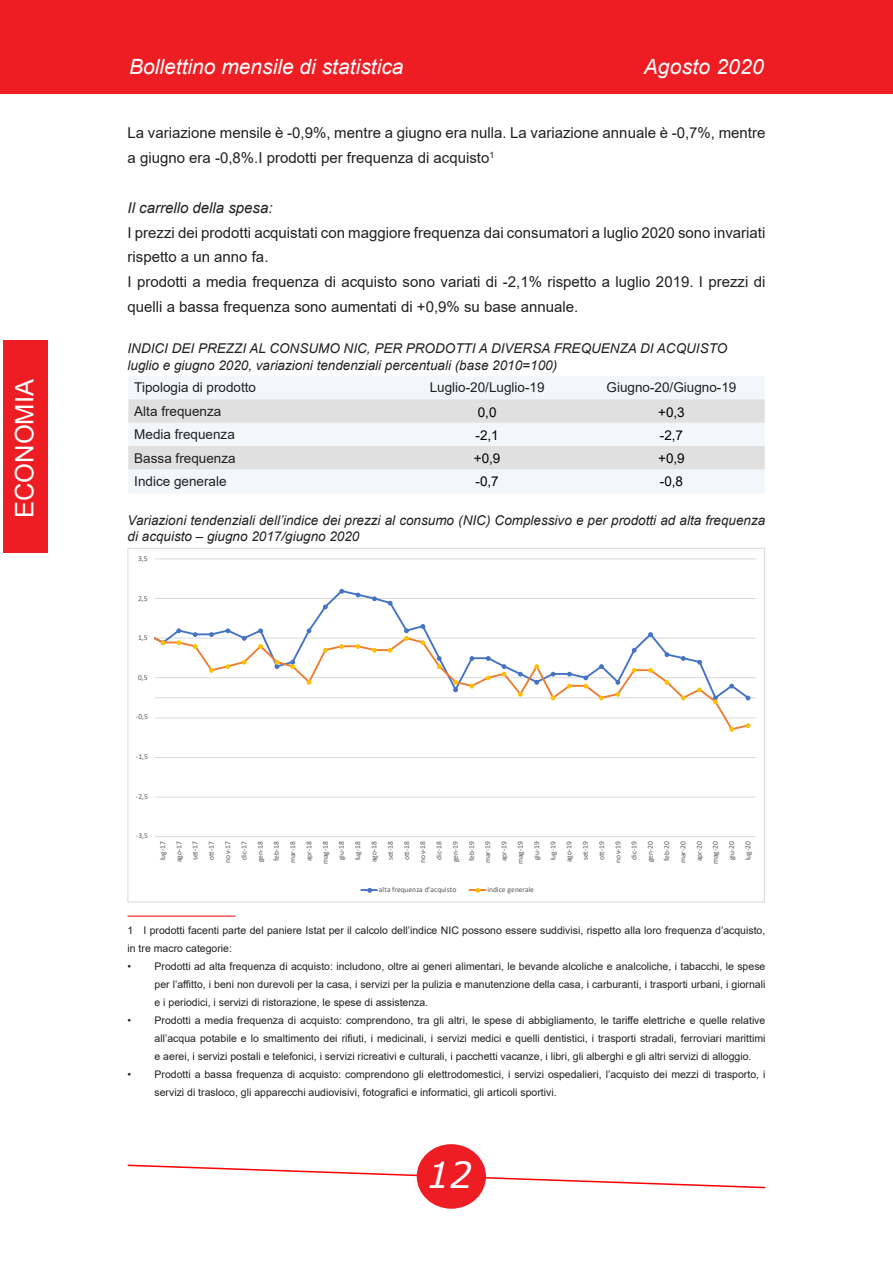
<style>
.page{position:relative;width:893px;height:1263px;background:#fff}
.page>*{position:absolute;margin:0;border:0;box-sizing:border-box;transform-origin:0 0}
.t1{font:italic 36px "Verdana";color:#fff}
.t2{font:25.5px "Arial";color:#fff}
.t3{font:italic 21px "Arial";color:#fff}
.testo{font:15px/24.8px "Arial";color:#231f20}
.testo-2{font:italic 15px "Arial";color:#231f20}
.didascalie{font:italic 13.5px "Arial";color:#231f20}
.Didascalie{font:italic 13.5px/16.5px "Arial";color:#231f20}
.testo_tabelle{font:13.5px "Arial";color:#231f20}
.Default{font:13.5px "Arial";color:#231f20}
.Default-2{font:13.5px "Arial";color:#000}
.note{font:10.5px/18px "Arial";color:#231f20}
.t4{font:7.5px/16.2px "Calibri";letter-spacing:-.005em;color:#595959;text-align:center}
</style>
<div class="page">
<div style="left:0;top:0;width:893px;height:94px;background:#ee1d23"></div>
<svg style="left:127px;top:1164px;width:639px;height:25px"></svg>
<div style="left:3px;top:340px;width:45px;height:213px;background:#ee1d23"></div>
<div style="left:417px;top:1144px;width:69px;height:65px;background:#ee1d23;border-radius:50%"></div>
<div style="left:128px;top:376px;width:637px;height:117px;background:#f2f7fc"></div>
<svg style="left:128px;top:399px;width:637px;height:70px"></svg>
<hr style="left:155px;top:836px;width:601px;height:1px;background:#d9d9d9">
<hr style="left:155px;top:797px;width:601px;height:1px;background:#d9d9d9">
<hr style="left:155px;top:757px;width:601px;height:1px;background:#d9d9d9">
<hr style="left:155px;top:717px;width:601px;height:1px;background:#d9d9d9">
<hr style="left:155px;top:677px;width:601px;height:1px;background:#d9d9d9">
<hr style="left:155px;top:638px;width:601px;height:1px;background:#d9d9d9">
<hr style="left:155px;top:598px;width:601px;height:1px;background:#d9d9d9">
<hr style="left:155px;top:559px;width:601px;height:1px;background:#d9d9d9">
<hr style="left:155px;top:697px;width:601px;height:1px;background:#d9d9d9">
<svg style="left:155px;top:559px;width:596px;height:168px"></svg>
<svg style="left:155px;top:580px;width:595px;height:150px"></svg>
<svg style="left:161px;top:640px;width:4px;height:5px"></svg>
<svg style="left:177px;top:640px;width:4px;height:5px"></svg>
<svg style="left:193px;top:644px;width:4px;height:5px"></svg>
<svg style="left:209px;top:668px;width:5px;height:5px"></svg>
<svg style="left:226px;top:664px;width:4px;height:5px"></svg>
<svg style="left:242px;top:660px;width:4px;height:4px"></svg>
<svg style="left:258px;top:644px;width:5px;height:5px"></svg>
<svg style="left:275px;top:660px;width:4px;height:9px"></svg>
<svg style="left:290px;top:660px;width:5px;height:9px"></svg>
<svg style="left:307px;top:680px;width:4px;height:4px"></svg>
<svg style="left:323px;top:648px;width:5px;height:4px"></svg>
<svg style="left:340px;top:644px;width:4px;height:5px"></svg>
<svg style="left:356px;top:644px;width:4px;height:5px"></svg>
<svg style="left:372px;top:648px;width:5px;height:4px"></svg>
<svg style="left:388px;top:648px;width:4px;height:4px"></svg>
<svg style="left:404px;top:629px;width:5px;height:11px"></svg>
<svg style="left:421px;top:640px;width:4px;height:5px"></svg>
<svg style="left:437px;top:656px;width:4px;height:13px"></svg>
<svg style="left:453px;top:680px;width:5px;height:12px"></svg>
<svg style="left:470px;top:684px;width:4px;height:4px"></svg>
<svg style="left:486px;top:676px;width:4px;height:4px"></svg>
<svg style="left:502px;top:664px;width:4px;height:12px"></svg>
<svg style="left:518px;top:692px;width:5px;height:4px"></svg>
<svg style="left:534px;top:664px;width:5px;height:5px"></svg>
<svg style="left:551px;top:696px;width:4px;height:4px"></svg>
<svg style="left:567px;top:684px;width:5px;height:4px"></svg>
<svg style="left:584px;top:676px;width:4px;height:12px"></svg>
<svg style="left:599px;top:696px;width:5px;height:4px"></svg>
<svg style="left:616px;top:692px;width:4px;height:4px"></svg>
<svg style="left:632px;top:668px;width:4px;height:5px"></svg>
<svg style="left:648px;top:668px;width:5px;height:5px"></svg>
<svg style="left:665px;top:680px;width:4px;height:4px"></svg>
<svg style="left:681px;top:696px;width:4px;height:4px"></svg>
<svg style="left:697px;top:688px;width:5px;height:4px"></svg>
<svg style="left:713px;top:696px;width:5px;height:8px"></svg>
<svg style="left:729px;top:727px;width:5px;height:5px"></svg>
<svg style="left:746px;top:723px;width:4px;height:5px"></svg>
<svg style="left:361px;top:888px;width:16px;height:4px"></svg>
<svg style="left:469px;top:888px;width:17px;height:4px"></svg>
<hr style="left:128px;top:916px;width:108px;height:1px;background:#f00">
<h2 class="t2" style="left:7px;top:518px;width:140px;rotate:-90deg">ECONOMIA</h2>
<h3 class="t3" style="left:129px;top:53px;width:276px">Bollettino mensile di statistica</h3>
<h3 class="t3" style="left:644px;top:53px;width:122px">Agosto 2020</h3>
<p class="testo" style="left:128px;top:121px;width:639px">La variazione mensile è -0,9%, mentre a giugno era nulla. La variazione annuale è -0,7%, mentre a giugno era -0,8%.I prodotti per frequenza di acquisto<sup>1</sup></p>
<p class="testo-2" style="left:128px;top:198px;width:147px">Il carrello della spesa:</p>
<p class="testo" style="left:128px;top:220px;width:639px">I prezzi dei prodotti acquistati con maggiore frequenza dai consumatori a luglio 2020 sono invariati rispetto a un anno fa.</p>
<p class="testo" style="left:128px;top:269px;width:639px">I prodotti a media frequenza di acquisto sono variati di -2,1% rispetto a luglio 2019. I prezzi di quelli a bassa frequenza sono aumentati di +0,9% su base annuale.</p>
<p class="didascalie" style="left:128px;top:340px;width:601px">INDICI DEI PREZZI AL CONSUMO NIC, PER PRODOTTI A DIVERSA FREQUENZA DI ACQUISTO</p>
<p class="didascalie" style="left:128px;top:356px;width:431px">luglio e giugno 2020, variazioni tendenziali percentuali (base 2010=100)</p>
<p class="testo_tabelle" style="left:134px;top:378px;width:123px">Tipologia di prodotto</p>
<p class="Default" style="left:430px;top:378px;width:116px">Luglio-20/Luglio-19</p>
<p class="Default" style="left:607px;top:378px;width:131px">Giugno-20/Giugno-19</p>
<p class="testo_tabelle" style="left:134px;top:402px;width:89px">Alta frequenza</p>
<p class="Default-2" style="left:478px;top:403px;width:20px">0,0</p>
<p class="Default-2" style="left:658px;top:403px;width:28px">+0,3</p>
<p class="testo_tabelle" style="left:134px;top:425px;width:102px">Media frequenza</p>
<p class="Default-2" style="left:475px;top:426px;width:25px">-2,1</p>
<p class="Default-2" style="left:660px;top:426px;width:25px">-2,7</p>
<p class="testo_tabelle" style="left:134px;top:449px;width:103px">Bassa frequenza</p>
<p class="Default-2" style="left:474px;top:449px;width:28px">+0,9</p>
<p class="Default-2" style="left:658px;top:449px;width:28px">+0,9</p>
<p class="testo_tabelle" style="left:134px;top:472px;width:94px">Indice generale</p>
<p class="Default-2" style="left:475px;top:472px;width:25px">-0,7</p>
<p class="Default-2" style="left:660px;top:472px;width:25px">-0,8</p>
<p class="Didascalie" style="left:128px;top:512px;width:639px">Variazioni tendenziali dell’indice dei prezzi al consumo (NIC) Complessivo e per prodotti ad alta frequenza di acquisto – giugno 2017/giugno 2020</p>
<p class="t4" style="left:138px;top:550px;width:11px">3,5</p>
<p class="t4" style="left:138px;top:590px;width:11px">2,5</p>
<p class="t4" style="left:138px;top:629px;width:11px">1,5</p>
<p class="t4" style="left:138px;top:669px;width:11px">0,5</p>
<p class="t4" style="left:136px;top:709px;width:14px">-0,5</p>
<p class="t4" style="left:136px;top:748px;width:14px">-1,5</p>
<p class="t4" style="left:136px;top:788px;width:14px">-2,5</p>
<p class="t4" style="left:136px;top:827px;width:14px">-3,5</p>
<p class="t4" style="left:154px;top:864px;width:25px;rotate:-90deg">lug-17 ago-17 set-17 ott-17 nov-17 dic-17 gen-18 feb-18 mar-18 apr-18 mag-18 giu-18 lug-18 ago-18 set-18 ott-18 nov-18 dic-18 gen-19 feb-19 mar-19 apr-19 mag-19 giu-19 lug-19 ago-19 set-19 ott-19 nov-19 dic-19 gen-20 feb-20 mar-20 apr-20 mag-20 giu-20 lug-20</p>
<p class="t4" style="left:379px;top:881px;width:79px">alta frequenza d'acquisto</p>
<p class="t4" style="left:487px;top:881px;width:48px">indice generale</p>
<p class="note" style="left:128px;top:921px;width:639px">1 I prodotti facenti parte del paniere Istat per il calcolo dell’indice NIC possono essere suddivisi, rispetto alla loro frequenza d’acquisto, in tre macro categorie:</p>
<p class="note" style="left:155px;top:957px;width:612px;text-align:justify;text-indent:-27px">• Prodotti ad alta frequenza di acquisto: includono, oltre ai generi alimentari, le bevande alcoliche e analcoliche, i tabacchi, le spese per l’affitto, i beni non durevoli per la casa, i servizi per la pulizia e manutenzione della casa, i carburanti, i trasporti urbani, i giornali e i periodici, i servizi di ristorazione, le spese di assistenza.</p>
<p class="note" style="left:155px;top:1011px;width:612px;text-align:justify;text-indent:-27px">• Prodotti a media frequenza di acquisto: comprendono, tra gli altri, le spese di abbigliamento, le tariffe elettriche e quelle relative all’acqua potabile e lo smaltimento dei rifiuti, i medicinali, i servizi medici e quelli dentistici, i trasporti stradali, ferroviari marittimi e aerei, i servizi postali e telefonici, i servizi ricreativi e culturali, i pacchetti vacanze, i libri, gli alberghi e gli altri servizi di alloggio.</p>
<p class="note" style="left:155px;top:1065px;width:612px;text-indent:-27px">• Prodotti a bassa frequenza di acquisto: comprendono gli elettrodomestici, i servizi ospedalieri, l’acquisto dei mezzi di trasporto, i servizi di trasloco, gli apparecchi audiovisivi, fotografici e informatici, gli articoli sportivi.</p>
<h1 class="t1" style="left:427px;top:1150px;width:47px">12</h1>
</div>
